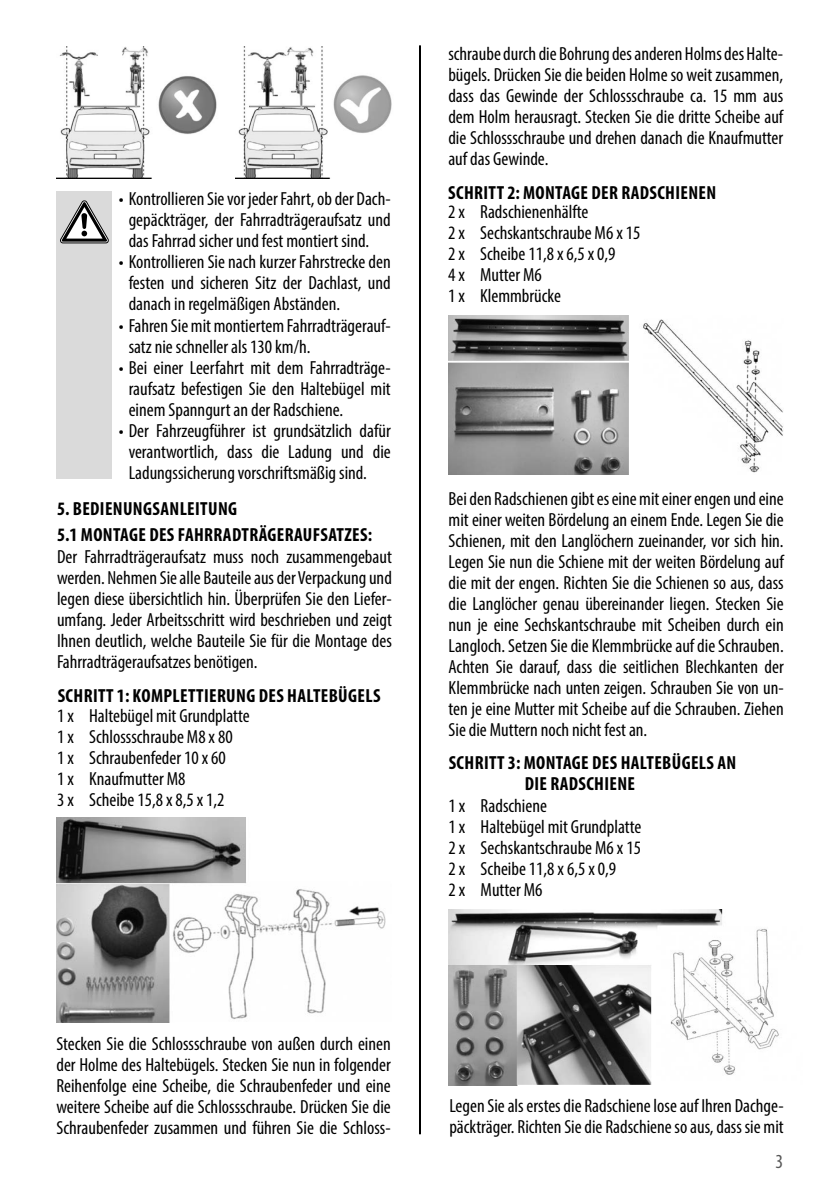
<style>
.page{position:relative;width:840px;height:1191px;background:#fff}
.page>*{position:absolute;margin:0;border:0;box-sizing:border-box;transform-origin:0 0}
.t1{font:condensed 20px "Myriad Pro";color:#575757}
.t2{font:condensed 19px/21px "Myriad Pro";color:#000;text-align:justify}
.t3{font:700 condensed 19px/25.2px "Myriad Pro";letter-spacing:.02em;color:#000}
</style>
<div class="page">
<hr style="left:419px;top:45px;width:2px;height:1089px;background:#000">
<img style="left:57px;top:47px;width:160px;height:132px">
<img style="left:236px;top:47px;width:156px;height:132px">
<div style="left:57px;top:191px;width:55px;height:287px;background:#dadada"></div>
<svg style="left:60px;top:201px;width:48px;height:42px"></svg>
<img style="left:56px;top:817px;width:330px;height:206px">
<img style="left:448px;top:315px;width:335px;height:160px">
<img style="left:448px;top:909px;width:331px;height:176px">
<p class="t2" style="left:129px;top:188px;width:263px;text-indent:-10px">• Kontrollieren Sie vor jeder Fahrt, ob der Dach&shy;gepäckträger, der Fahrradträgeraufsatz und das Fahrrad sicher und fest montiert sind.</p>
<p class="t2" style="left:129px;top:251px;width:263px;text-indent:-10px">• Kontrollieren Sie nach kurzer Fahrstrecke den festen und sicheren Sitz der Dachlast, und danach in regelmäßigen Abständen.</p>
<p class="t2" style="left:129px;top:314px;width:263px;text-indent:-10px">• Fahren Sie mit montiertem Fahrradträgerauf&shy;satz nie schneller als 130 km/h.</p>
<p class="t2" style="left:129px;top:356px;width:263px;text-indent:-10px">• Bei einer Leerfahrt mit dem Fahrradträge&shy;raufsatz befestigen Sie den Haltebügel mit einem Spanngurt an der Radschiene.</p>
<p class="t2" style="left:129px;top:419px;width:263px;text-indent:-10px">• Der Fahrzeugführer ist grundsätzlich dafür verantwortlich, dass die Ladung und die Ladungssicherung vorschriftsmäßig sind.</p>
<p class="t3" style="left:57px;top:496px;width:316px">5. BEDIENUNGSANLEITUNG<br>5.1 MONTAGE DES FAHRRADTRÄGERAUFSATZES:</p>
<p class="t2" style="left:57px;top:545px;width:336px">Der Fahrradträgeraufsatz muss noch zusammengebaut werden. Nehmen Sie alle Bauteile aus der Verpackung und legen diese übersichtlich hin. Überprüfen Sie den Liefer&shy;umfang. Jeder Arbeitsschritt wird beschrieben und zeigt Ihnen deutlich, welche Bauteile Sie für die Montage des Fahrradträgeraufsatzes benötigen.</p>
<p class="t2" style="left:57px;top:705px;width:194px;text-align:left">1 x Haltebügel mit Grundplatte<br>1 x Schlossschraube M8 x 80<br>1 x Schraubenfeder 10 x 60<br>1 x Knaufmutter M8<br>3 x Scheibe 15,8 x 8,5 x 1,2</p>
<p class="t3" style="left:58px;top:682px;width:324px">SCHRITT 1: KOMPLETTIERUNG DES HALTEBÜGELS</p>
<p class="t2" style="left:56px;top:1033px;width:335px">Stecken Sie die Schlossschraube von außen durch einen der Holme des Haltebügels. Stecken Sie nun in folgender Reihenfolge eine Scheibe, die Schraubenfeder und eine weitere Scheibe auf die Schlossschraube. Drücken Sie die Schraubenfeder zusammen und führen Sie die Schloss-</p>
<p class="t2" style="left:448px;top:43px;width:336px">schraube durch die Bohrung des anderen Holms des Halte&shy;bügels. Drücken Sie die beiden Holme so weit zusammen, dass das Gewinde der Schlossschraube ca. 15 mm aus dem Holm herausragt. Stecken Sie die dritte Scheibe auf die Schlossschraube und drehen danach die Knaufmutter auf das Gewinde.</p>
<p class="t3" style="left:448px;top:180px;width:269px">SCHRITT 2: MONTAGE DER RADSCHIENEN</p>
<p class="t2" style="left:448px;top:201px;width:194px;text-align:left">2 x Radschienenhälfte<br>2 x Sechskantschraube M6 x 15<br>2 x Scheibe 11,8 x 6,5 x 0,9<br>4 x Mutter M6<br>1 x Klemmbrücke</p>
<p class="t2" style="left:448px;top:488px;width:336px">Bei den Radschienen gibt es eine mit einer engen und eine mit einer weiten Bördelung an einem Ende. Legen Sie die Schienen, mit den Langlöchern zueinander, vor sich hin.<br>Legen Sie nun die Schiene mit der weiten Bördelung auf die mit der engen. Richten Sie die Schienen so aus, dass die Langlöcher genau übereinander liegen. Stecken Sie nun je eine Sechskantschraube mit Scheiben durch ein Langloch. Setzen Sie die Klemmbrücke auf die Schrauben.<br>Achten Sie darauf, dass die seitlichen Blechkanten der Klemmbrücke nach unten zeigen. Schrauben Sie von un&shy;ten je eine Mutter mit Scheibe auf die Schrauben. Ziehen Sie die Muttern noch nicht fest an.</p>
<p class="t3" style="left:524px;top:751px;width:213px;line-height:21px;text-indent:-76px">SCHRITT 3: MONTAGE DES HALTEBÜGELS AN<br>DIE RADSCHIENE</p>
<p class="t2" style="left:448px;top:794px;width:194px;text-align:left">1 x Radschiene<br>1 x Haltebügel mit Grundplatte<br>2 x Sechskantschraube M6 x 15<br>2 x Scheibe 11,8 x 6,5 x 0,9<br>2 x Mutter M6</p>
<p class="t2" style="left:449px;top:1095px;width:335px">Legen Sie als erstes die Radschiene lose auf Ihren Dachge&shy;päckträger. Richten Sie die Radschiene so aus, dass sie mit</p>
<p class="t1" style="left:775px;top:1149px;width:9px">3</p>
</div>
